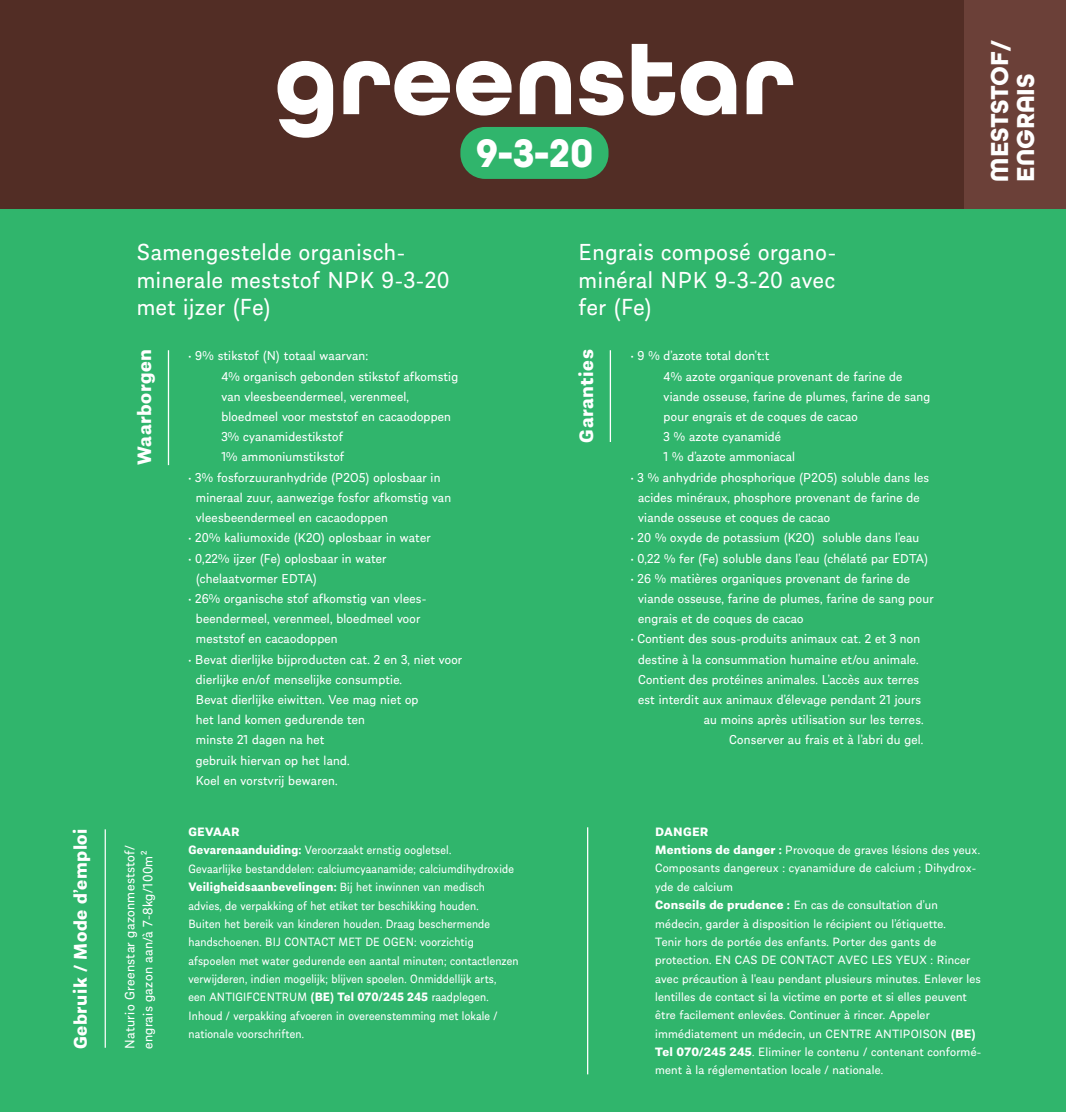
<style>
.page{position:relative;width:1066px;height:1112px;background:#30b56c}
.page>*{position:absolute;margin:0;border:0;box-sizing:border-box;transform-origin:0 0}
.t1{font:700 105px "All Round Gothic";color:#fff}
.t2{font:700 42px "All Round Gothic";color:#fff}
.t3{font:700 25.9px "All Round Gothic";color:#fff}
.t4{font:24.85px/27.5px "Almanach";letter-spacing:.025em;color:#fff}
.t5{font:700 20.47px "Almanach";letter-spacing:.025em;color:#fff}
.t6{font:700 19.43px "Almanach";letter-spacing:.025em;color:#fff}
.t7{font:14.53px/18.2px "Almanach";letter-spacing:.025em;color:#fff}
.t8{font:13.83px/20.1px "Almanach";letter-spacing:.015em;color:#fff}
.t9{font:12.78px/18.4px "Almanach";letter-spacing:.015em;color:#fff}
.t10{font:12.78px/18.4px "Almanach";letter-spacing:.015em;color:#fff;scale:.96 1}
.s1{font-weight:700}
</style>
<div class="page">
<div style="left:0;top:0;width:966px;height:209px;background:#522d25"></div>
<div style="left:965px;top:0;width:101px;height:209px;background:#6b4038"></div>
<div style="left:460px;top:127px;width:149px;height:52px;background:#30b56c;border-radius:25px"></div>
<hr style="left:168px;top:350px;width:1px;height:115px;background:#fff">
<hr style="left:610px;top:350px;width:1px;height:92px;background:#fff">
<hr style="left:105px;top:829px;width:1px;height:218px;background:#fff">
<hr style="left:587px;top:827px;width:1px;height:247px;background:#fff">
<h3 class="t6" style="left:65px;top:1049px;width:222px;rotate:-90deg">Gebruik / Mode d’emploi</h3>
<h1 class="t1" style="left:274px;top:17px;width:522px">greenstar</h1>
<h3 class="t3" style="left:984px;top:182px;width:143px;rotate:-90deg">MESTSTOF/</h3>
<h3 class="t3" style="left:1010px;top:182px;width:110px;rotate:-90deg">ENGRAIS</h3>
<h2 class="t2" style="left:476px;top:128px;width:119px">9-3-20</h2>
<h3 class="t4" style="left:137px;top:237px;width:314px">Samengestelde organisch&shy;minerale meststof NPK 9-3-20 met ijzer (Fe)</h3>
<h3 class="t5" style="left:128px;top:465px;width:118px;rotate:-90deg">Waarborgen</h3>
<p class="t8" style="left:221px;top:345px;width:238px;text-indent:-33px">• 9% stikstof (N) totaal waarvan:<br>4% organisch gebonden stikstof afkomstig van vleesbeendermeel, verenmeel, bloedmeel voor meststof en cacaodoppen<br>3% cyanamidestikstof<br>1% ammoniumstikstof</p>
<p class="t8" style="left:196px;top:466px;width:257px;text-indent:-7px">• 3% fosforzuuranhydride (P2O5) oplosbaar in mineraal zuur, aanwezige fosfor afkomstig van vleesbeendermeel en cacaodoppen</p>
<p class="t8" style="left:189px;top:527px;width:243px">• 20% kaliumoxide (K2O) oplosbaar in water</p>
<p class="t8" style="left:196px;top:547px;width:192px;text-indent:-7px">• 0,22% ijzer (Fe) oplosbaar in water (chelaatvormer EDTA)</p>
<p class="t8" style="left:196px;top:587px;width:232px;text-indent:-7px">• 26% organische stof afkomstig van vlees&shy;beendermeel, verenmeel, bloedmeel voor meststof en cacaodoppen</p>
<p class="t8" style="left:196px;top:648px;width:268px;text-indent:-7px">• Bevat dierlijke bijproducten cat. 2 en 3, niet voor dierlijke en/of menselijke consumptie.<br>Bevat dierlijke eiwitten. Vee mag niet op<br>het land komen gedurende ten<br>minste 21 dagen na het<br>gebruik hiervan op het land.<br>Koel en vorstvrij bewaren.</p>
<h3 class="t4" style="left:579px;top:237px;width:259px;text-align:justify">Engrais composé organo&shy;minéral NPK 9-3-20 avec fer (Fe)</h3>
<h3 class="t5" style="left:570px;top:443px;width:95px;rotate:-90deg">Garanties</h3>
<p class="t8" style="left:664px;top:345px;width:268px;text-indent:-33px">• 9 % d’azote total don’t:t<br>4% azote organique provenant de farine de viande osseuse, farine de plumes, farine de sang pour engrais et de coques de cacao<br>3 % azote cyanamidé<br>1 % d’azote ammoniacal</p>
<p class="t8" style="left:638px;top:466px;width:292px;text-indent:-7px">• 3 % anhydride phosphorique (P2O5) soluble dans les acides minéraux, phosphore provenant de farine de viande osseuse et coques de cacao</p>
<p class="t8" style="left:631px;top:527px;width:290px">• 20 % oxyde de potassium (K2O) soluble dans l’eau</p>
<p class="t8" style="left:631px;top:547px;width:299px">• 0,22 % fer (Fe) soluble dans l’eau (chélaté par EDTA)</p>
<p class="t8" style="left:638px;top:567px;width:297px;text-indent:-7px">• 26 % matières organiques provenant de farine de viande osseuse, farine de plumes, farine de sang pour engrais et de coques de cacao</p>
<p class="t8" style="left:631px;top:628px;width:291px">• Contient des sous-produits animaux cat. 2 et 3 non</p>
<p class="t8" style="left:638px;top:648px;width:282px">destine à la consummation humaine et/ou animale.</p>
<p class="t8" style="left:638px;top:668px;width:282px">Contient des protéines animales. L’accès aux terres</p>
<p class="t8" style="left:638px;top:688px;width:285px">est interdit aux animaux d’élevage pendant 21 jours</p>
<p class="t8" style="left:704px;top:709px;width:221px">au moins après utilisation sur les terres.</p>
<p class="t8" style="left:729px;top:729px;width:196px">Conserver au frais et à l’abri du gel.</p>
<p class="t7" style="left:120px;top:1049px;width:205px;rotate:-90deg">Naturio Greenstar gazonmeststof/ engrais gazon aan/à 7-8kg/100m²</p>
<p class="t10" style="left:188px;top:822px;width:345px"><span class="s1">GEVAAR<br>Gevarenaanduiding:</span> Veroorzaakt ernstig oogletsel.<br>Gevaarlijke bestanddelen: calciumcyaanamide; calciumdihydroxide <span class="s1">Veiligheidsaanbevelingen:</span> Bij het inwinnen van medisch advies, de verpakking of het etiket ter beschikking houden.<br>Buiten het bereik van kinderen houden. Draag beschermende handschoenen. BIJ CONTACT MET DE OGEN: voorzichtig afspoelen met water gedurende een aantal minuten; contactlenzen verwijderen, indien mogelijk; blijven spoelen. Onmiddellijk arts,<br>een ANTIGIFCENTRUM <span class="s1">(BE) Tel 070/245 245</span> raadplegen.<br>Inhoud / verpakking afvoeren in overeenstemming met lokale / nationale voorschriften.</p>
<p class="t9" style="left:655px;top:821px;width:327px"><span class="s1">DANGER<br>Mentions de danger :</span> Provoque de graves lésions des yeux.<br>Composants dangereux : cyanamidure de calcium ; Dihydrox&shy;yde de calcium<br><span class="s1">Conseils de prudence :</span> En cas de consultation d’un médecin, garder à disposition le récipient ou l’étiquette.<br>Tenir hors de portée des enfants. Porter des gants de protection. EN CAS DE CONTACT AVEC LES YEUX : Rincer avec précaution à l'eau pendant plusieurs minutes. Enlever les lentilles de contact si la victime en porte et si elles peuvent être facilement enlevées. Continuer à rincer. Appeler immédiatement un médecin, un CENTRE ANTIPOISON <span class="s1">(BE)<br>Tel 070/245 245</span>. Eliminer le contenu / contenant conformé&shy;ment à la réglementation locale / nationale.</p>
</div>
